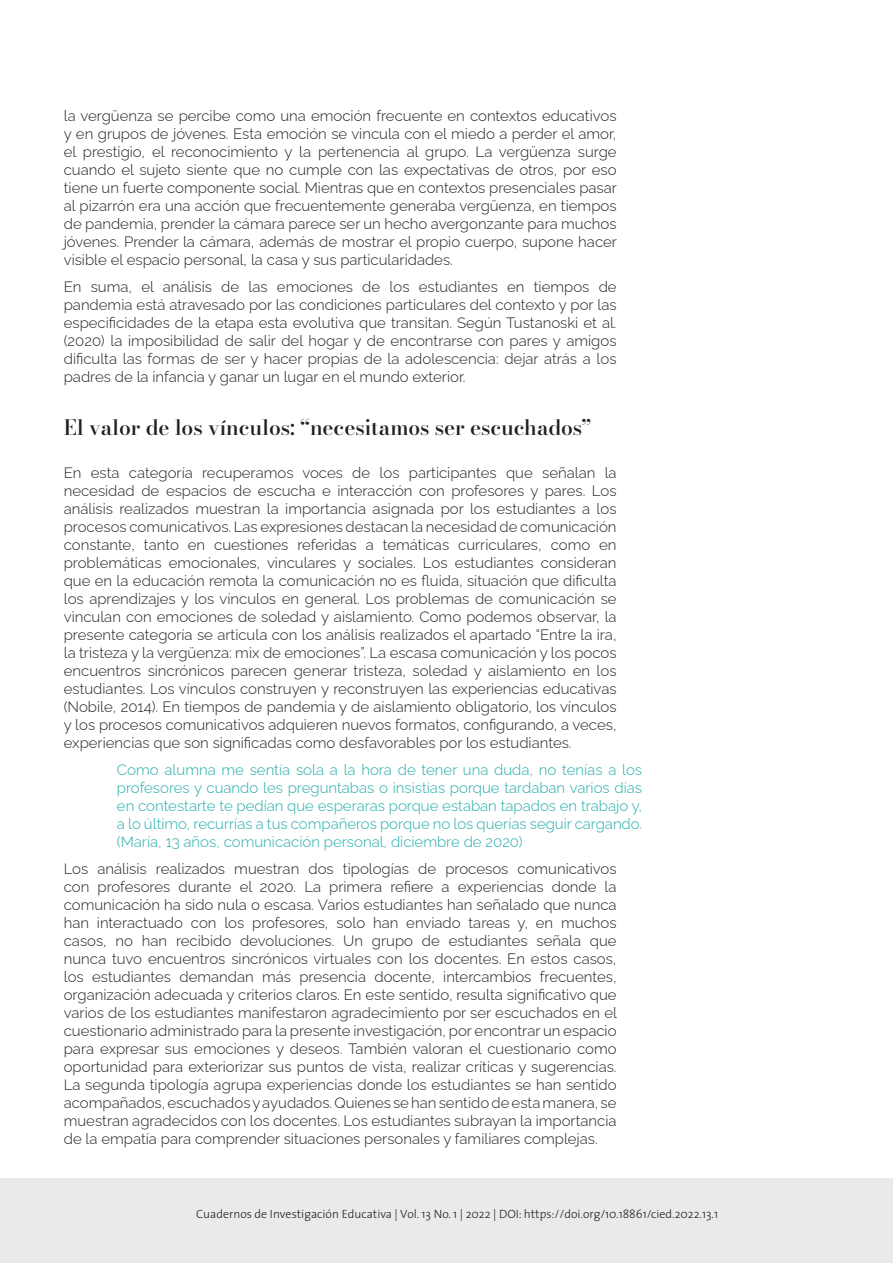
<style>
.page{position:relative;width:893px;height:1263px;background:#fff}
.page>*{position:absolute;margin:0;border:0;box-sizing:border-box;transform-origin:0 0}
.Subtítulo_2{font:500 21px "Bodoni Moda 16 pt";color:#231f20}
.t1{font:300 15px/18px "Raleway";color:#231f20;text-align:justify}
.t2{font:300 15px/18px "Raleway";color:#21ada8;text-align:justify}
.t3{font:300 12px "The Sans";color:#231f20}
</style>
<div class="page">
<div style="left:0;top:1178px;width:893px;height:85px;background:#e9eaeb"></div>
<p class="t1" style="left:64px;top:105px;width:555px">la vergüenza se percibe como una emoción frecuente en contextos educativos y en grupos de jóvenes. Esta emoción se vincula con el miedo a perder el amor, el prestigio, el reconocimiento y la pertenencia al grupo. La vergüenza surge cuando el sujeto siente que no cumple con las expectativas de otros, por eso tiene un fuerte componente social. Mientras que en contextos presenciales pasar al pizarrón era una acción que frecuentemente generaba vergüenza, en tiempos de pandemia, prender la cámara parece ser un hecho avergonzante para muchos jóvenes. Prender la cámara, además de mostrar el propio cuerpo, supone hacer visible el espacio personal, la casa y sus particularidades.</p>
<p class="t1" style="left:64px;top:276px;width:554px">En suma, el análisis de las emociones de los estudiantes en tiempos de pandemia está atravesado por las condiciones particulares del contexto y por las especificidades de la etapa esta evolutiva que transitan. Según Tustanoski et al. (2020) la imposibilidad de salir del hogar y de encontrarse con pares y amigos dificulta las formas de ser y hacer propias de la adolescencia: dejar atrás a los padres de la infancia y ganar un lugar en el mundo exterior.</p>
<p class="Subtítulo_2" style="left:64px;top:412px;width:529px">El valor de los vínculos: “necesitamos ser escuchados”</p>
<p class="t1" style="left:64px;top:462px;width:554px">En esta categoría recuperamos voces de los participantes que señalan la necesidad de espacios de escucha e interacción con profesores y pares. Los análisis realizados muestran la importancia asignada por los estudiantes a los procesos comunicativos. Las expresiones destacan la necesidad de comunicación constante, tanto en cuestiones referidas a temáticas curriculares, como en problemáticas emocionales, vinculares y sociales. Los estudiantes consideran que en la educación remota la comunicación no es fluida, situación que dificulta los aprendizajes y los vínculos en general. Los problemas de comunicación se vinculan con emociones de soledad y aislamiento. Como podemos observar, la presente categoría se articula con los análisis realizados el apartado “Entre la ira, la tristeza y la vergüenza: mix de emociones”. La escasa comunicación y los pocos encuentros sincrónicos parecen generar tristeza, soledad y aislamiento en los estudiantes. Los vínculos construyen y reconstruyen las experiencias educativas (Nobile, 2014). En tiempos de pandemia y de aislamiento obligatorio, los vínculos y los procesos comunicativos adquieren nuevos formatos, configurando, a veces, experiencias que son significadas como desfavorables por los estudiantes.</p>
<p class="t2" style="left:117px;top:759px;width:527px">Como alumna me sentía sola a la hora de tener una duda, no tenías a los profesores y cuando les preguntabas o insistías porque tardaban varios días en contestarte te pedían que esperaras porque estaban tapados en trabajo y, a lo último, recurrías a tus compañeros porque no los querías seguir cargando. (María, 13 años, comunicación personal, diciembre de 2020)</p>
<p class="t1" style="left:64px;top:858px;width:555px">Los análisis realizados muestran dos tipologías de procesos comunicativos con profesores durante el 2020. La primera refiere a experiencias donde la comunicación ha sido nula o escasa. Varios estudiantes han señalado que nunca han interactuado con los profesores, solo han enviado tareas y, en muchos casos, no han recibido devoluciones. Un grupo de estudiantes señala que nunca tuvo encuentros sincrónicos virtuales con los docentes. En estos casos, los estudiantes demandan más presencia docente, intercambios frecuentes, organización adecuada y criterios claros. En este sentido, resulta significativo que varios de los estudiantes manifestaron agradecimiento por ser escuchados en el cuestionario administrado para la presente investigación, por encontrar un espacio para expresar sus emociones y deseos. También valoran el cuestionario como oportunidad para exteriorizar sus puntos de vista, realizar críticas y sugerencias.<br>La segunda tipología agrupa experiencias donde los estudiantes se han sentido acompañados, escuchados y ayudados. Quienes se han sentido de esta manera, se muestran agradecidos con los docentes. Los estudiantes subrayan la importancia de la empatía para comprender situaciones personales y familiares complejas.</p>
<p class="t3" style="left:196px;top:1204px;width:523px">Cuadernos de Investigación Educativa | Vol. 13 No. 1 | 2022 | DOI: https://doi.org/10.18861/cied.2022.13.1</p>
</div>
